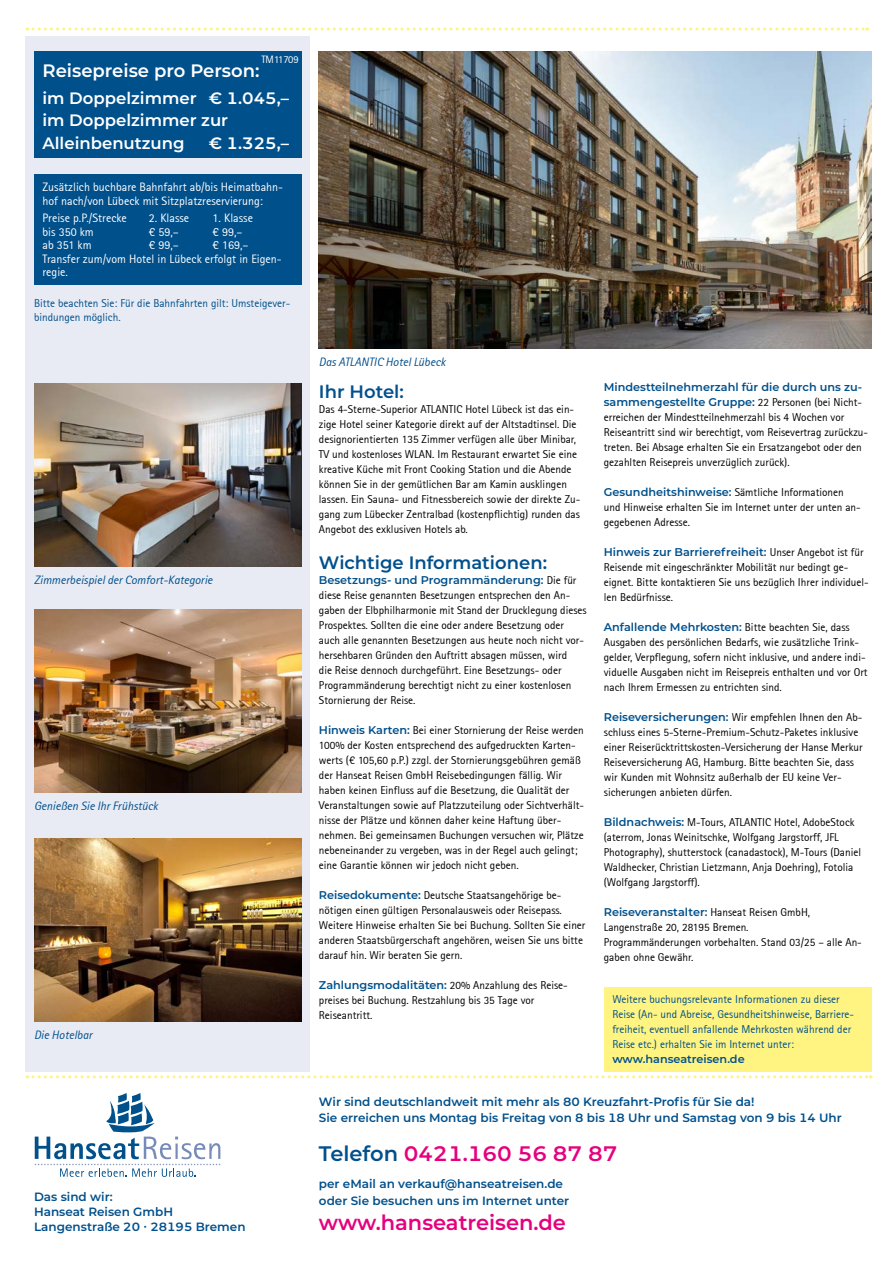
<style>
.page{position:relative;width:893px;height:1263px;background:#fff}
.page>*{position:absolute;margin:0;border:0;box-sizing:border-box;transform-origin:0 0}
.t1{font:600 21px "Montserrat";color:#e6007d}
.t2{font:600 18px "Montserrat";color:#00508c}
.t3{font:600 18px "Montserrat";color:#fff}
.t4{font:600 16.5px/22.5px "Montserrat";color:#fff}
.t5{font:600 12px/15px "Montserrat";color:#00508c}
.t6{font:12px/13.5px "Rotis Sans Serif";color:#fff}
.t7{font:italic 12px "Rotis Sans Serif";color:#00508c}
.t8{font:11.25px/15px "Rotis Sans Serif";color:#000}
.t9{font:600 11.25px/15px "Montserrat";color:#00508c}
.t10{font:11.25px/15px "Rotis Sans Serif";color:#00508c}
.t11{font:10.5px "Rotis Sans Serif";color:#fff}
.s1{font-family:"Rotis Sans Serif";font-weight:400;color:#000}
.s2{font-family:"Montserrat";font-weight:600;color:#00508c}
.s3{color:#00508c}
</style>
<div class="page">
<svg style="left:27px;top:28px;width:841px;height:3px"></svg>
<svg style="left:35px;top:1093px;width:185px;height:84px"></svg>
<svg style="left:27px;top:1075px;width:844px;height:3px"></svg>
<div style="left:604px;top:986px;width:268px;height:85px;background:#fff482"></div>
<div style="left:26px;top:36px;width:284px;height:1035px;background:#e9ebf4"></div>
<div style="left:34px;top:51px;width:268px;height:106px;background:#00508c"></div>
<div style="left:34px;top:174px;width:268px;height:111px;background:#00508c"></div>
<img style="left:319px;top:51px;width:553px;height:298px">
<img style="left:34px;top:383px;width:268px;height:183px">
<img style="left:34px;top:610px;width:268px;height:182px">
<img style="left:34px;top:838px;width:268px;height:183px">
<p class="t11" style="left:261px;top:53px;width:39px">TM11709</p>
<h2 class="t3" style="left:43px;top:58px;width:219px">Reisepreise pro Person:</h2>
<h3 class="t4" style="left:43px;top:86px;width:248px">im Doppelzimmer € 1.045,– im Doppelzimmer zur<br>Alleinbenutzung</h3>
<h3 class="t4" style="left:209px;top:131px;width:82px">€ 1.325,–</h3>
<p class="t6" style="left:43px;top:180px;width:242px">Zusätzlich buchbare Bahnfahrt ab/bis Heimatbahn&shy;hof nach/von Lübeck mit Sitzplatzreservierung:</p>
<p class="t6" style="left:43px;top:212px;width:86px">Preise p.P./Strecke</p>
<p class="t6" style="left:149px;top:212px;width:42px">2. Klasse</p>
<p class="t6" style="left:213px;top:212px;width:42px">1. Klasse</p>
<p class="t6" style="left:43px;top:225px;width:53px">bis 350 km</p>
<p class="t6" style="left:149px;top:225px;width:31px">€ 59,–</p>
<p class="t6" style="left:213px;top:225px;width:31px">€ 99,–</p>
<p class="t6" style="left:43px;top:239px;width:51px">ab 351 km</p>
<p class="t6" style="left:149px;top:239px;width:31px">€ 99,–</p>
<p class="t6" style="left:43px;top:239px;width:241px;text-indent:170px">€ 169,–<br>Transfer zum/vom Hotel in Lübeck erfolgt in Eigen&shy;regie.</p>
<p class="t10" style="left:34px;top:297px;width:258px;line-height:13.5px">Bitte beachten Sie: Für die Bahnfahrten gilt: Umsteigever&shy;bindungen möglich.</p>
<p class="t7" style="left:34px;top:573px;width:180px">Zimmerbeispiel der Comfort-Kategorie</p>
<p class="t7" style="left:34px;top:799px;width:125px">Genießen Sie Ihr Frühstück</p>
<p class="t7" style="left:34px;top:1028px;width:60px">Die Hotelbar</p>
<p class="t5" style="left:34px;top:1189px;width:213px">Das sind wir:<br>Hanseat Reisen GmbH<br>Langenstraße 20 ∙ 28195 Bremen</p>
<p class="t7" style="left:319px;top:354px;width:128px">Das ATLANTIC Hotel Lübeck</p>
<h2 class="t2" style="left:319px;top:379px;width:86px">Ihr Hotel:</h2>
<p class="t8" style="left:319px;top:402px;width:263px">Das 4-Sterne-Superior ATLANTIC Hotel Lübeck ist das ein&shy;zige Hotel seiner Kategorie direkt auf der Altstadtinsel. Die designorientierten 135 Zimmer verfügen alle über Minibar, TV und kostenloses WLAN. Im Restaurant erwartet Sie eine kreative Küche mit Front Cooking Station und die Abende können Sie in der gemütlichen Bar am Kamin ausklingen lassen. Ein Sauna- und Fitnessbereich sowie der direkte Zu&shy;gang zum Lübecker Zentralbad (kostenpflichtig) runden das Angebot des exklusiven Hotels ab.</p>
<h2 class="t2" style="left:319px;top:550px;width:230px">Wichtige Informationen:</h2>
<p class="t9" style="left:319px;top:572px;width:259px">Besetzungs- und Programmänderung: <span class="s1">Die für</span></p>
<p class="t8" style="left:319px;top:588px;width:269px">diese Reise genannten Besetzungen entsprechen den An&shy;gaben der Elbphilharmonie mit Stand der Drucklegung dieses Prospektes. Sollten die eine oder andere Besetzung oder auch alle genannten Besetzungen aus heute noch nicht vor&shy;hersehbaren Gründen den Auftritt absagen müssen, wird<br>die Reise dennoch durchgeführt. Eine Besetzungs- oder Programmänderung berechtigt nicht zu einer kostenlosen Stornierung der Reise.</p>
<p class="t8" style="left:319px;top:723px;width:267px"><span class="s2">Hinweis Karten:</span> Bei einer Stornierung der Reise werden 100% der Kosten entsprechend des aufgedruckten Karten&shy;werts (€ 105,60 p.P.) zzgl. der Stornierungsgebühren gemäß der Hanseat Reisen GmbH Reisebedingungen fällig. Wir haben keinen Einfluss auf die Besetzung, die Qualität der Veranstaltungen sowie auf Platzzuteilung oder Sichtverhält&shy;nisse der Plätze und können daher keine Haftung über&shy;nehmen. Bei gemeinsamen Buchungen versuchen wir, Plätze nebeneinander zu vergeben, was in der Regel auch gelingt; eine Garantie können wir jedoch nicht geben.</p>
<p class="t8" style="left:319px;top:888px;width:268px"><span class="s2">Reisedokumente:</span> Deutsche Staatsangehörige be&shy;nötigen einen gültigen Personalausweis oder Reisepass.<br>Weitere Hinweise erhalten Sie bei Buchung. Sollten Sie einer anderen Staatsbürgerschaft angehören, weisen Sie uns bitte darauf hin. Wir beraten Sie gern.</p>
<p class="t8" style="left:319px;top:978px;width:250px"><span class="s2">Zahlungsmodalitäten:</span> 20% Anzahlung des Reise&shy;preises bei Buchung. Restzahlung bis 35 Tage vor<br>Reiseantritt.</p>
<p class="t9" style="left:604px;top:379px;width:260px">Mindestteilnehmerzahl für die durch uns zu&shy;sammengestellte Gruppe: <span class="s1">22 Personen (bei Nicht-</span></p>
<p class="t8" style="left:604px;top:410px;width:266px">erreichen der Mindestteilnehmerzahl bis 4 Wochen vor Reiseantritt sind wir berechtigt, vom Reisevertrag zurückzu&shy;treten. Bei Absage erhalten Sie ein Ersatzangebot oder den gezahlten Reisepreis unverzüglich zurück).</p>
<p class="t8" style="left:604px;top:485px;width:258px"><span class="s2">Gesundheitshinweise:</span> Sämtliche Informationen und Hinweise erhalten Sie im Internet unter der unten an&shy;gegebenen Adresse.</p>
<p class="t9" style="left:604px;top:544px;width:261px">Hinweis zur Barrierefreiheit: <span class="s1">Unser Angebot ist für</span></p>
<p class="t8" style="left:604px;top:560px;width:266px">Reisende mit eingeschränkter Mobilität nur bedingt ge&shy;eignet. Bitte kontaktieren Sie uns bezüglich Ihrer individuel&shy;len Bedürfnisse.</p>
<p class="t9" style="left:604px;top:619px;width:247px">Anfallende Mehrkosten: <span class="s1">Bitte beachten Sie, dass</span></p>
<p class="t8" style="left:604px;top:635px;width:265px">Ausgaben des persönlichen Bedarfs, wie zusätzliche Trink&shy;gelder, Verpflegung, sofern nicht inklusive, und andere indi&shy;viduelle Ausgaben nicht im Reisepreis enthalten und vor Ort nach Ihrem Ermessen zu entrichten sind.</p>
<p class="t8" style="left:604px;top:710px;width:260px"><span class="s2">Reiseversicherungen:</span> Wir empfehlen Ihnen den Ab&shy;schluss eines 5-Sterne-Premium-Schutz-Paketes inklusive einer Reiserücktrittskosten-Versicherung der Hanse Merkur Reiseversicherung AG, Hamburg. Bitte beachten Sie, dass wir Kunden mit Wohnsitz außerhalb der EU keine Ver&shy;sicherungen anbieten dürfen.</p>
<p class="t8" style="left:604px;top:815px;width:259px"><span class="s2">Bildnachweis:</span> M-Tours, ATLANTIC Hotel, AdobeStock (aterrom, Jonas Weinitschke, Wolfgang Jargstorff, JFL Photography), shutterstock (canadastock), M-Tours (Daniel Waldhecker, Christian Lietzmann, Anja Doehring), Fotolia (Wolfgang Jargstorff).</p>
<p class="t9" style="left:604px;top:904px;width:208px">Reiseveranstalter: <span class="s1">Hanseat Reisen GmbH,</span></p>
<p class="t8" style="left:604px;top:920px;width:260px">Langenstraße 20, 28195 Bremen.<br>Programmänderungen vorbehalten. Stand 03/25 – alle An&shy;gaben ohne Gewähr.</p>
<p class="t10" style="left:612px;top:991px;width:243px">Weitere buchungsrelevante Informationen zu dieser Reise (An- und Abreise, Gesundheitshinweise, Barriere&shy;freiheit, eventuell anfallende Mehrkosten während der Reise etc.) erhalten Sie im Internet unter:</p>
<p class="t9" style="left:612px;top:1051px;width:134px">www.hanseatreisen.de</p>
<p class="t5" style="left:319px;top:1092px;width:524px;line-height:16.5px">Wir sind deutschlandweit mit mehr als 80 Kreuzfahrt-Profis für Sie da!<br>Sie erreichen uns Montag bis Freitag von 8 bis 18 Uhr und Samstag von 9 bis 14 Uhr</p>
<h1 class="t1" style="left:319px;top:1139px;width:300px"><span class="s3">Telefon</span> 0421.160 56 87 87</h1>
<p class="t5" style="left:319px;top:1175px;width:252px;line-height:16.5px">per eMail an verkauf@hanseatreisen.de oder Sie besuchen uns im Internet unter</p>
<h1 class="t1" style="left:319px;top:1208px;width:249px">www.hanseatreisen.de</h1>
</div>
